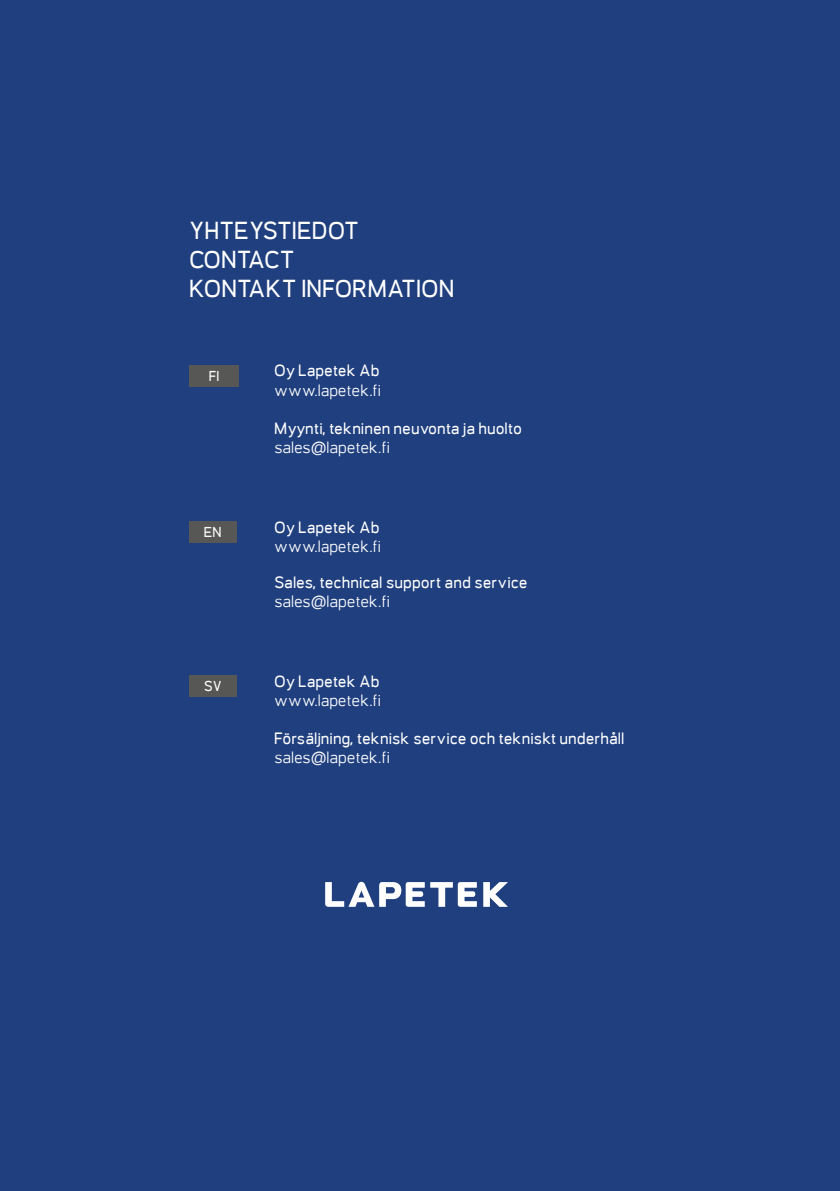
<style>
.page{position:relative;width:840px;height:1191px;background:#fff}
.page>*{position:absolute;margin:0;border:0;box-sizing:border-box;transform-origin:0 0}
.t1{font:700 24px/28.8px "Orcin Sans";color:#fff}
.t2{font:700 16px "Orcin Sans";color:#fff}
.t3{font:16px "Orcin Sans";color:#fff}
.t4{font:700 14px "Orcin Sans";color:#fff}
</style>
<div class="page">
<div style="left:0;top:0;width:839px;height:1191px;background:#1f3f7e"></div>
<svg style="left:325px;top:881px;width:99px;height:25px"></svg>
<svg style="left:430px;top:882px;width:46px;height:24px"></svg>
<svg style="left:483px;top:882px;width:24px;height:24px"></svg>
<div style="left:189px;top:365px;width:50px;height:22px;background:#575756"></div>
<div style="left:189px;top:521px;width:47px;height:22px;background:#575756"></div>
<div style="left:189px;top:675px;width:47px;height:22px;background:#575756"></div>
<h1 class="t1" style="left:189px;top:216px;width:266px">YHTEYSTIEDOT<br>CONTACT<br>KONTAKT INFORMATION</h1>
<p class="t4" style="left:208px;top:367px;width:12px">FI</p>
<p class="t2" style="left:274px;top:361px;width:107px">Oy Lapetek Ab</p>
<p class="t3" style="left:274px;top:381px;width:108px">www.lapetek.fi</p>
<p class="t2" style="left:274px;top:419px;width:249px">Myynti, tekninen neuvonta ja huolto</p>
<p class="t3" style="left:274px;top:438px;width:117px">sales@lapetek.fi</p>
<p class="t4" style="left:204px;top:523px;width:19px">EN</p>
<p class="t2" style="left:274px;top:517px;width:107px">Oy Lapetek Ab</p>
<p class="t3" style="left:274px;top:537px;width:108px">www.lapetek.fi</p>
<p class="t2" style="left:274px;top:573px;width:255px">Sales, technical support and service</p>
<p class="t3" style="left:274px;top:592px;width:117px">sales@lapetek.fi</p>
<p class="t4" style="left:203px;top:677px;width:20px">SV</p>
<p class="t2" style="left:274px;top:671px;width:107px">Oy Lapetek Ab</p>
<p class="t3" style="left:274px;top:691px;width:108px">www.lapetek.fi</p>
<p class="t2" style="left:274px;top:729px;width:351px">Försäljning, teknisk service och tekniskt underhåll</p>
<p class="t3" style="left:274px;top:748px;width:117px">sales@lapetek.fi</p>
</div>
